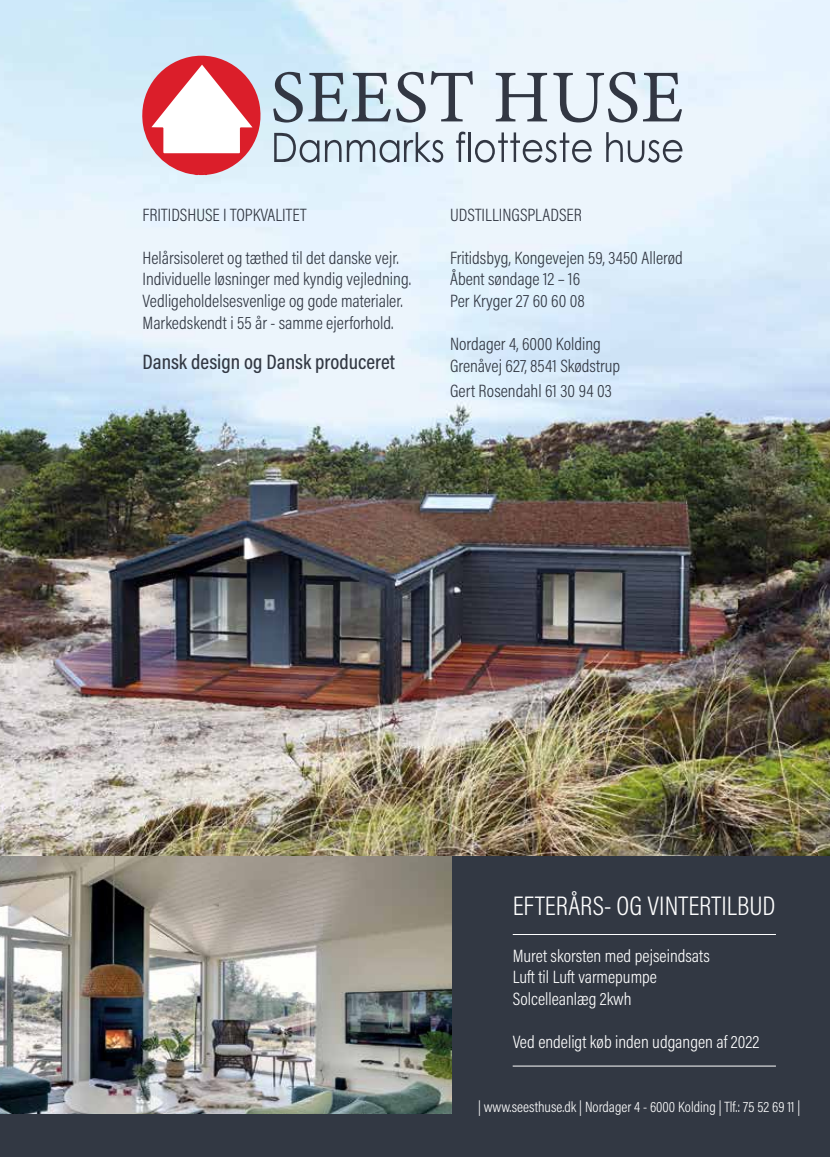
<style>
.page{position:relative;width:830px;height:1157px;background:#fff}
.page>*{position:absolute;margin:0;border:0;box-sizing:border-box;transform-origin:0 0}
.t1{font:300 27.15px "Acumin Pro Cond";color:#fff}
.t2{font:500 21px "Acumin Pro Cond";color:#323843}
.t3{font:300 18px/21.6px "Acumin Pro Cond";color:#323843}
.t4{font:300 18px/21.6px "Acumin Pro Cond";color:#fff}
.t5{font:300 15px "Acumin Pro Cond";color:#fff}
</style>
<div class="page">
<img style="left:0;top:0;width:829px;height:856px">
<svg style="left:140px;top:50px;width:125px;height:125px"></svg>
<svg style="left:273px;top:72px;width:29px;height:51px"></svg>
<svg style="left:308px;top:73px;width:82px;height:48px;background:#a0b2be"></svg>
<svg style="left:396px;top:71px;width:76px;height:52px;background:#bac2ca"></svg>
<svg style="left:495px;top:73px;width:52px;height:48px;background:#adb5be"></svg>
<svg style="left:553px;top:72px;width:128px;height:51px;background:#b7bfc8"></svg>
<svg style="left:274px;top:133px;width:45px;height:29px"></svg>
<svg style="left:325px;top:132px;width:118px;height:30px;background:#b7c5cf"></svg>
<svg style="left:456px;top:132px;width:9px;height:30px"></svg>
<hr style="left:468px;top:132px;width:2px;height:30px;background:#323743">
<svg style="left:475px;top:132px;width:116px;height:30px;background:#bdc5ce"></svg>
<svg style="left:606px;top:132px;width:76px;height:30px;background:#bfc7cf"></svg>
<div style="left:0;top:856px;width:829px;height:301px;background:#323843"></div>
<img style="left:0;top:856px;width:451px;height:257px">
<hr style="left:512px;top:1065px;width:263px;height:1px;background:#fff">
<hr style="left:512px;top:934px;width:263px;height:1px;background:#fff">
<p class="t3" style="left:142px;top:203px;width:165px">FRITIDSHUSE I TOPKVALITET</p>
<p class="t3" style="left:142px;top:246px;width:270px">Helårsisoleret og tæthed til det danske vejr.<br>Individuelle løsninger med kyndig vejledning.<br>Vedligeholdelsesvenlige og gode materialer.<br>Markedskendt i 55 år - samme ejerforhold.</p>
<p class="t2" style="left:142px;top:348px;width:254px">Dansk design og Dansk produceret</p>
<p class="t3" style="left:450px;top:203px;width:133px">UDSTILLINGSPLADSER</p>
<p class="t3" style="left:450px;top:246px;width:234px">Fritidsbyg, Kongevejen 59, 3450 Allerød<br>Åbent søndage 12 – 16<br>Per Kryger 27 60 60 08</p>
<p class="t3" style="left:450px;top:333px;width:172px">Nordager 4, 6000 Kolding<br>Grenåvej 627, 8541 Skødstrup</p>
<p class="t3" style="left:450px;top:380px;width:163px">Gert Rosendahl 61 30 94 03</p>
<h1 class="t1" style="left:512px;top:888px;width:264px">EFTERÅRS- OG VINTERTILBUD</h1>
<p class="t4" style="left:512px;top:944px;width:198px">Muret skorsten med pejseindsats<br>Luft til Luft varmepumpe<br>Solcelleanlæg 2kwh</p>
<p class="t4" style="left:512px;top:1031px;width:248px">Ved endeligt køb inden udgangen af 2022</p>
<p class="t5" style="left:478px;top:1097px;width:324px">| www.seesthuse.dk | Nordager 4 - 6000 Kolding | Tlf.: 75 52 69 11 |</p>
</div>
